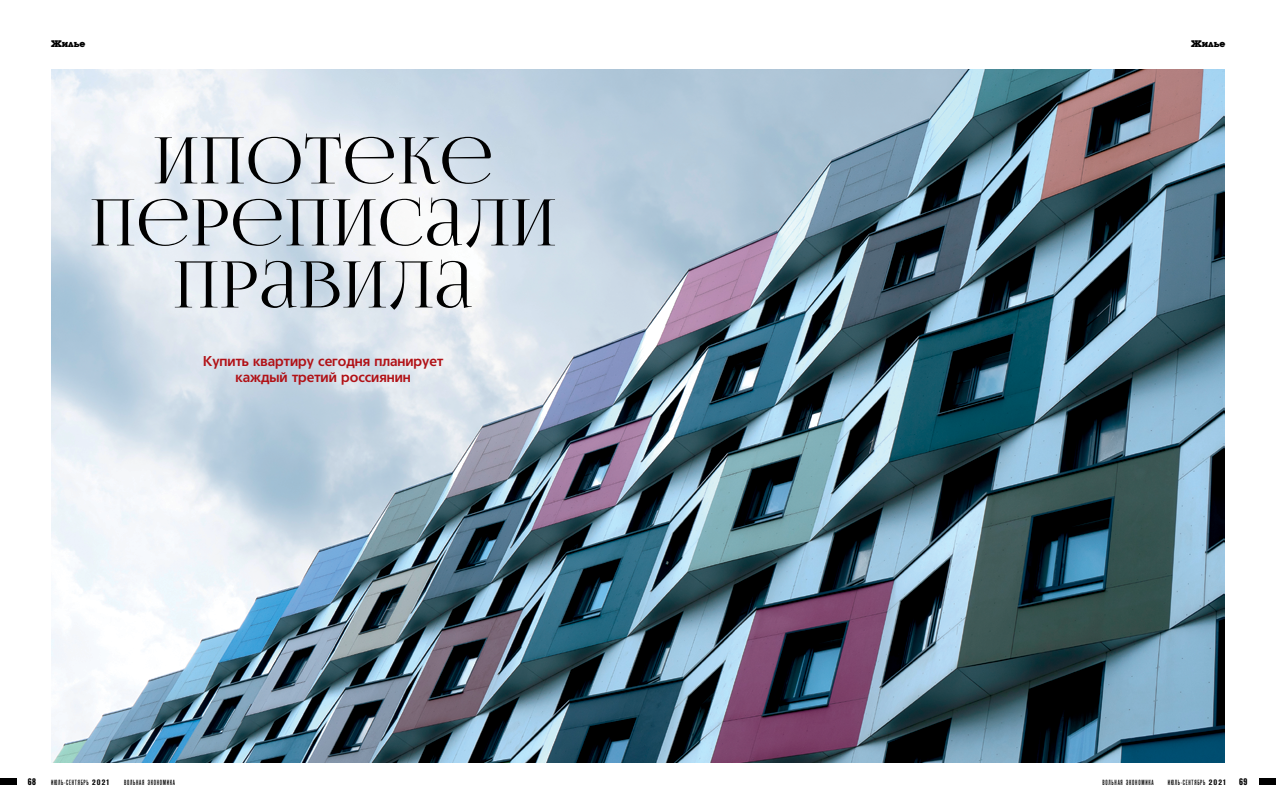
<style>
.page{position:relative;width:1276px;height:811px;background:#fff}
.page>*{position:absolute;margin:0;border:0;box-sizing:border-box;transform-origin:0 0}
.t1{font:64px/62px "Lighthaus";letter-spacing:.02em;color:#000;text-align:center}
.t2{font:700 14px/16px "Tornado C";color:#b11116;text-align:center;scale:.95 1}
.t3{font:700 10px "Luga";color:#000}
.t4{font:700 9.5px "Reforma Grotesk";color:#000}
.t5{font:500 7.5px "Reforma Grotesk";letter-spacing:.1em;color:#000}
.s1{font-family:"Reforma Grotesk Demi";font-weight:400;font-size:7.9px}
</style>
<div class="page">
<img style="left:51px;top:69px;width:1174px;height:693px">
<div style="left:0;top:777px;width:17px;height:7px;background:#000"></div>
<div style="left:1259px;top:777px;width:17px;height:7px;background:#000"></div>
<h3 class="t3" style="left:51px;top:39px;width:36px">Жилье</h3>
<h3 class="t3" style="left:1191px;top:39px;width:36px">Жилье</h3>
<h1 class="t1" style="left:90px;top:130px;width:467px">Ипотеке переписали правила</h1>
<h2 class="t2" style="left:203px;top:353px;width:254px">Купить квартиру сегодня планирует каждый третий россиянин</h2>
<p class="t4" style="left:28px;top:775px;width:10px">68</p>
<p class="t5" style="left:51px;top:778px;width:59px">ИЮЛЬ-СЕНТЯБРЬ <span class="s1">2021</span></p>
<p class="t5" style="left:124px;top:778px;width:52px">ВОЛЬНАЯ ЭКОНОМИКА</p>
<p class="t5" style="left:1102px;top:778px;width:52px">ВОЛЬНАЯ ЭКОНОМИКА</p>
<p class="t5" style="left:1167px;top:778px;width:59px">ИЮЛЬ-СЕНТЯБРЬ <span class="s1">2021</span></p>
<p class="t4" style="left:1239px;top:775px;width:10px">69</p>
</div>
